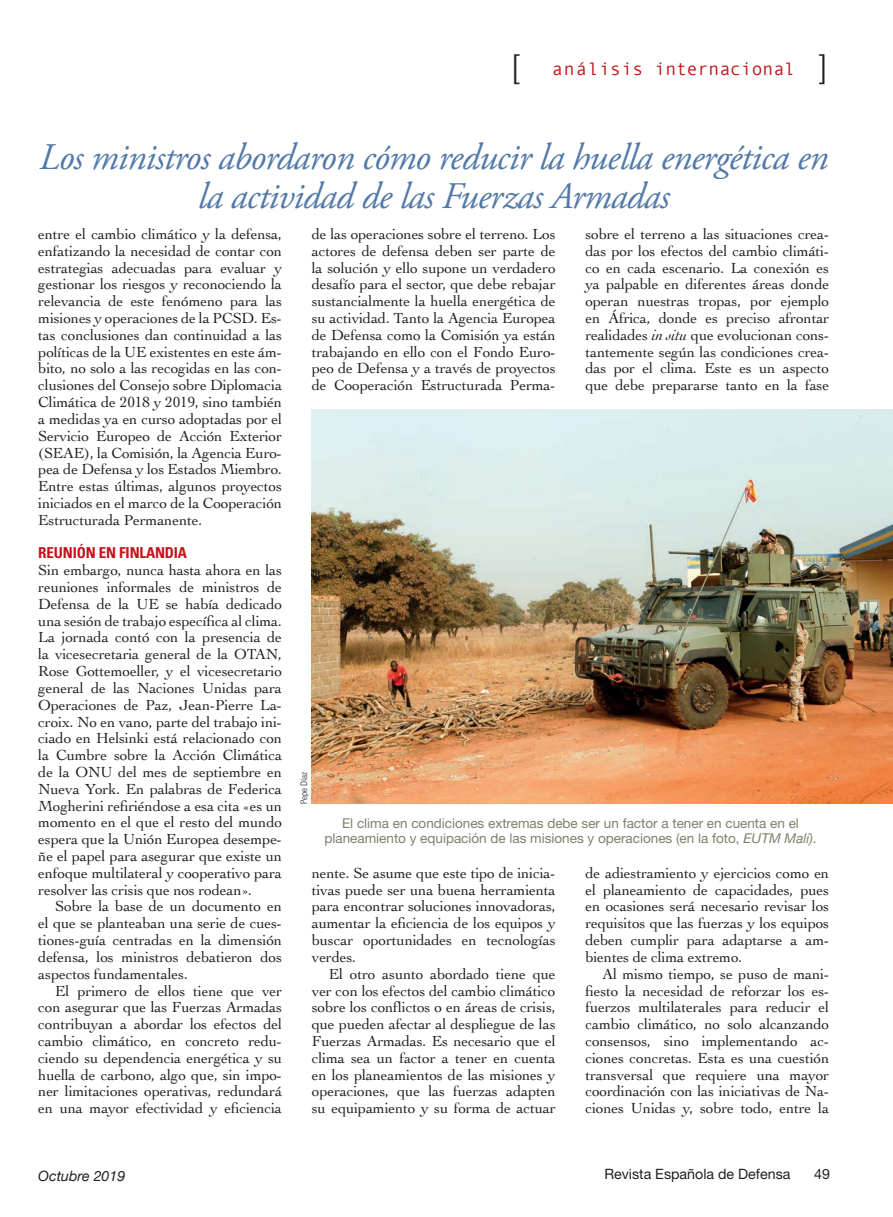
<style>
.page{position:relative;width:893px;height:1217px;background:#fff}
.page>*{position:absolute;margin:0;border:0;box-sizing:border-box;transform-origin:0 0}
.Sumarioaviación{font:italic 37.5px/39px "Adobe Garamond Pro";letter-spacing:-.02em;color:#5379a8;text-align:center}
.t1{font:300 33px "Helvetica Neue";color:#231f20}
.t2{font:18px "Monotypecom";color:#c4121a}
.Texto_general{font:15.3px/16.8px "Cochin";letter-spacing:-.01em;color:#231f20;text-align:justify}
.Texto_general-2{font:700 condensed 15px "Univers";letter-spacing:-.01em;color:#c4121a}
.t3{font:14.25px "Helvetica Neue";color:#231f20}
.t4{font:italic 14.25px "Helvetica Neue";color:#231f20}
.Pie_de_foto{font:13.5px/15.8px "Helvetica Neue";color:#7f7f69;text-align:center}
.Crédito_foto{font:300 condensed 9px "Univers";letter-spacing:-.005em;color:#231f20}
.s1{font-family:"Helvetica Neue";font-weight:300;font-size:33px;color:#231f20}
.s2{font-style:italic}
</style>
<div class="page">
<img style="left:312px;top:410px;width:581px;height:393px">
<p class="t1" style="left:512px;top:39px;width:9px">[</p>
<p class="t2" style="left:552px;top:58px;width:277px">análisis internacional <span class="s1">]</span></p>
<p class="Sumarioaviación" style="left:39px;top:138px;width:790px">Los ministros abordaron cómo reducir la huella energética en la actividad de las Fuerzas Armadas</p>
<p class="Texto_general" style="left:38px;top:225px;width:245px">entre el cambio climático y la defensa, enfatizando la necesidad de contar con estrategias adecuadas para evaluar y gestionar los riesgos y reconociendo la relevancia de este fenómeno para las misiones y operaciones de la PCSD. Es&shy;tas conclusiones dan continuidad a las políticas de la UE existentes en este ám&shy;bito, no solo a las recogidas en las con&shy;clusiones del Consejo sobre Diplomacia Climática de 2018 y 2019, sino también a medidas ya en curso adoptadas por el Servicio Europeo de Acción Exterior (SEAE), la Comisión, la Agencia Euro&shy;pea de Defensa y los Estados Miembro.<br>Entre estas últimas, algunos proyectos iniciados en el marco de la Cooperación Estructurada Permanente.</p>
<p class="Texto_general-2" style="left:38px;top:543px;width:150px">REUNIÓN EN FINLANDIA</p>
<p class="Texto_general" style="left:38px;top:561px;width:245px">Sin embargo, nunca hasta ahora en las reuniones informales de ministros de Defensa de la UE se había dedicado una sesión de trabajo específica al clima.<br>La jornada contó con la presencia de la vicesecretaria general de la OTAN, Rose Gottemoeller, y el vicesecretario general de las Naciones Unidas para Operaciones de Paz, Jean-Pierre La&shy;croix. No en vano, parte del trabajo ini&shy;ciado en Helsinki está relacionado con la Cumbre sobre la Acción Climática de la ONU del mes de septiembre en Nueva York. En palabras de Federica Mogherini refiriéndose a esa cita «es un momento en el que el resto del mundo espera que la Unión Europea desempe&shy;ñe el papel para asegurar que existe un enfoque multilateral y cooperativo para resolver las crisis que nos rodean».</p>
<p class="Texto_general" style="left:38px;top:897px;width:245px;text-indent:17px">Sobre la base de un documento en el que se planteaban una serie de cues&shy;tiones-guía centradas en la dimensión defensa, los ministros debatieron dos aspectos fundamentales.</p>
<p class="Texto_general" style="left:38px;top:981px;width:245px;text-indent:17px">El primero de ellos tiene que ver con asegurar que las Fuerzas Armadas contribuyan a abordar los efectos del cambio climático, en concreto redu&shy;ciendo su dependencia energética y su huella de carbono, algo que, sin impo&shy;ner limitaciones operativas, redundará en una mayor efectividad y eficiencia</p>
<p class="Texto_general" style="left:585px;top:225px;width:245px">sobre el terreno a las situaciones crea&shy;das por los efectos del cambio climáti&shy;co en cada escenario. La conexión es ya palpable en diferentes áreas donde operan nuestras tropas, por ejemplo en África, donde es preciso afrontar realidades <span class="s2">in situ</span> que evolucionan cons&shy;tantemente según las condiciones crea&shy;das por el clima. Este es un aspecto que debe prepararse tanto en la fase</p>
<p class="Texto_general" style="left:312px;top:225px;width:245px">de las operaciones sobre el terreno. Los actores de defensa deben ser parte de la solución y ello supone un verdadero desafío para el sector, que debe rebajar sustancialmente la huella energética de su actividad. Tanto la Agencia Europea de Defensa como la Comisión ya están trabajando en ello con el Fondo Euro&shy;peo de Defensa y a través de proyectos de Cooperación Estructurada Perma-</p>
<p class="Crédito_foto" style="left:299px;top:803px;width:33px;rotate:-90deg">Pepe Díaz</p>
<p class="Pie_de_foto" style="left:324px;top:814px;width:494px">El clima en condiciones extremas debe ser un factor a tener en cuenta en el planeamiento y equipación de las misiones y operaciones (en la foto, <span class="s2">EUTM Malí)</span>.</p>
<p class="Texto_general" style="left:585px;top:863px;width:245px">de adiestramiento y ejercicios como en el planeamiento de capacidades, pues en ocasiones será necesario revisar los requisitos que las fuerzas y los equipos deben cumplir para adaptarse a am&shy;bientes de clima extremo.</p>
<p class="Texto_general" style="left:585px;top:964px;width:245px;text-indent:17px">Al mismo tiempo, se puso de mani&shy;fiesto la necesidad de reforzar los es&shy;fuerzos multilaterales para reducir el cambio climático, no solo alcanzando consensos, sino implementando ac&shy;ciones concretas. Esta es una cuestión transversal que requiere una mayor coordinación con las iniciativas de Na&shy;ciones Unidas y, sobre todo, entre la</p>
<p class="Texto_general" style="left:312px;top:863px;width:245px">nente. Se asume que este tipo de inicia&shy;tivas puede ser una buena herramienta para encontrar soluciones innovadoras, aumentar la eficiencia de los equipos y buscar oportunidades en tecnologías verdes.</p>
<p class="Texto_general" style="left:312px;top:964px;width:245px;text-indent:17px">El otro asunto abordado tiene que ver con los efectos del cambio climático sobre los conflictos o en áreas de crisis, que pueden afectar al despliegue de las Fuerzas Armadas. Es necesario que el clima sea un factor a tener en cuenta en los planeamientos de las misiones y operaciones, que las fuerzas adapten su equipamiento y su forma de actuar</p>
<p class="t4" style="left:38px;top:1165px;width:89px">Octubre 2019</p>
<p class="t3" style="left:604px;top:1164px;width:188px">Revista Española de Defensa</p>
<p class="t3" style="left:814px;top:1164px;width:17px">49</p>
</div>
